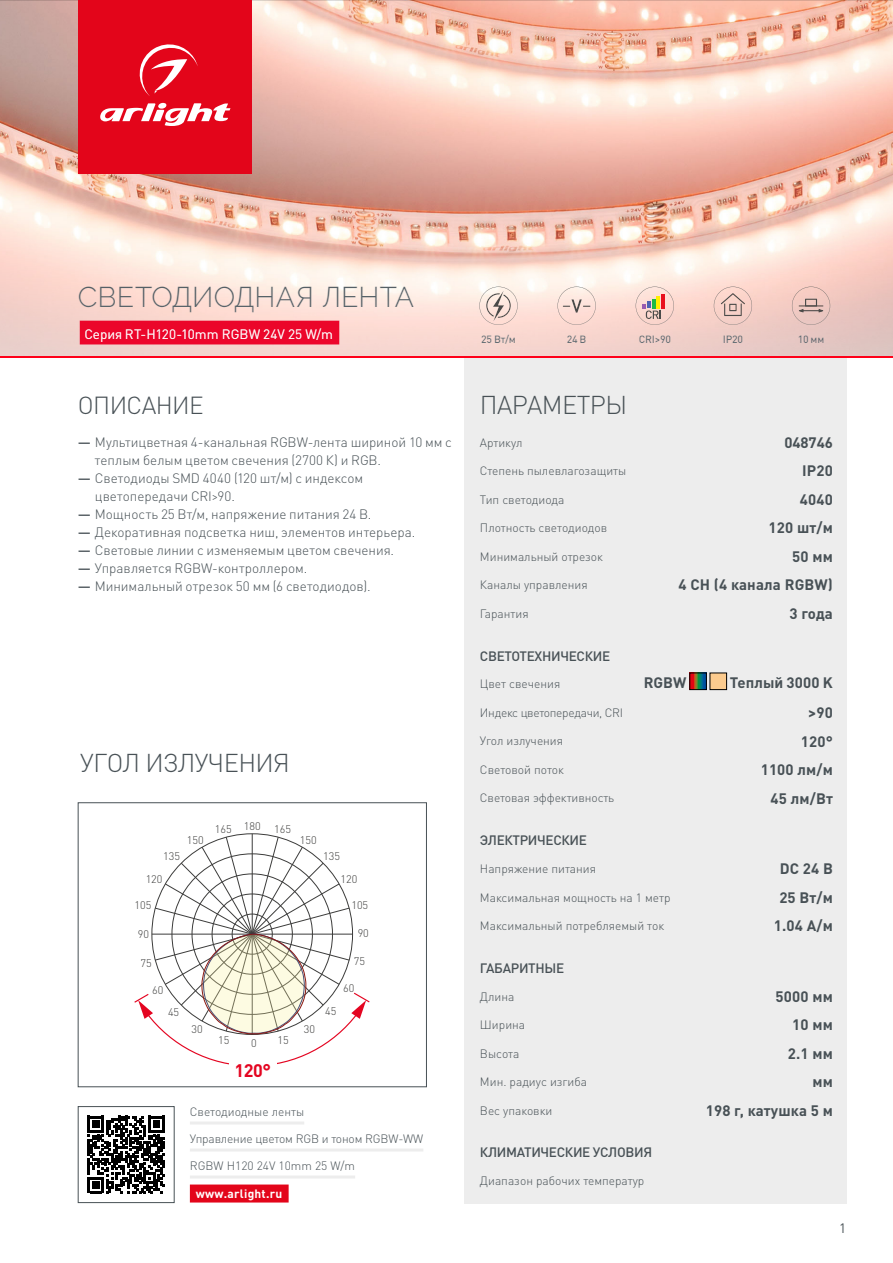
<style>
.page{position:relative;width:893px;height:1263px;background:#fff}
.page>*{position:absolute;margin:0;border:0;box-sizing:border-box;transform-origin:0 0}
.t1{font:300 28.5px "Raleway";letter-spacing:.005em;color:#485156}
.t2{font:300 25.5px "DIN Pro";letter-spacing:-.025em;color:#485156}
.t3{font:300 24.45px "DIN Pro";letter-spacing:-.025em;color:#485156}
.t4{font:700 18px "DIN Pro";color:#e40521}
.t5{font:700 15px "DIN Pro";letter-spacing:.01em;color:#485156}
.t6{font:300 13.5px/18px "DIN Pro";color:#485156}
.t7{font:500 13.5px "DIN Pro";letter-spacing:-.025em;color:#485156}
.t8{font:13.5px "DIN Pro";color:#fff}
.t9{font:13.5px "DIN Pro";color:#485156}
.t10{font:300 12px "DIN Pro";color:#485156}
.t11{font:300 12px "DIN Pro";letter-spacing:-.025em;color:#485156}
.t12{font:700 12px "DIN Pro";letter-spacing:.02em;color:#fff}
.t13{font:300 10.95px "DIN Pro";color:#3c3c3b}
.t14{font:500 10.5px "DIN Pro";letter-spacing:-.025em;color:#485156}
.s1{font-weight:500}
</style>
<div class="page">
<div style="left:464px;top:357px;width:383px;height:846px;background:#ededed"></div>
<svg style="left:692px;top:675px;width:13px;height:13px"></svg>
<div style="left:690px;top:673px;width:17px;height:17px;border:1px solid #000"></div>
<div style="left:710px;top:673px;width:17px;height:17px;background:#fccb8e"></div>
<div style="left:710px;top:673px;width:17px;height:17px;border:1px solid #000"></div>
<img style="left:0;top:0;width:893px;height:195px">
<svg style="left:88px;top:1116px;width:77px;height:77px"></svg>
<div style="left:78px;top:1106px;width:96px;height:97px;border:1px solid #485156"></div>
<hr style="left:190px;top:1121px;width:114px;height:3px;background:#ededed">
<hr style="left:190px;top:1148px;width:233px;height:3px;background:#ededed">
<hr style="left:190px;top:1175px;width:165px;height:3px;background:#ededed">
<div style="left:190px;top:1184px;width:99px;height:18px;background:#e3051a"></div>
<hr style="left:252px;top:834px;width:1px;height:100px;background:#3c3c3b">
<svg style="left:134px;top:836px;width:236px;height:229px"></svg>
<div style="left:78px;top:802px;width:349px;height:285px;border:1px solid #485156"></div>
<div style="left:229px;top:1057px;width:47px;height:26px;background:#fff"></div>
<div style="left:78px;top:0;width:174px;height:174px;background:#e3051a"></div>
<svg style="left:100px;top:103px;width:130px;height:23px"></svg>
<svg style="left:139px;top:44px;width:59px;height:52px"></svg>
<svg style="left:0;top:195px;width:893px;height:162px;background:#f4c9c0"></svg>
<hr style="left:0;top:357px;width:893px;height:1px;background:#ff0019">
<h1 class="t1" style="left:78px;top:280px;width:338px">СВЕТОДИОДНАЯ ЛЕНТА</h1>
<p class="t8" style="left:84px;top:324px;width:250px">Серия RT-H120-10mm RGBW 24V 25 W/m</p>
<h3 class="t3" style="left:78px;top:388px;width:127px">ОПИСАНИЕ</h3>
<p class="t6" style="left:95px;top:432px;width:358px;text-indent:-17px"><span class="s1">—</span> Мультицветная 4-канальная RGBW-лента шириной 10 мм с теплым белым цветом свечения (2700 К) и RGB.</p>
<p class="t6" style="left:95px;top:468px;width:270px;text-indent:-17px"><span class="s1">—</span> Светодиоды SMD 4040 (120 шт/м) с индексом цветопередачи CRI&gt;90.</p>
<p class="t6" style="left:78px;top:504px;width:295px"><span class="s1">—</span> Мощность 25 Вт/м, напряжение питания 24 В.</p>
<p class="t6" style="left:78px;top:522px;width:339px"><span class="s1">—</span> Декоративная подсветка ниш, элементов интерьера.</p>
<p class="t6" style="left:78px;top:540px;width:318px"><span class="s1">—</span> Световые линии с изменяемым цветом свечения.</p>
<p class="t6" style="left:78px;top:558px;width:231px"><span class="s1">—</span> Управляется RGBW-контроллером.</p>
<p class="t6" style="left:78px;top:576px;width:294px"><span class="s1">—</span> Минимальный отрезок 50 мм (6 светодиодов).</p>
<h2 class="t2" style="left:80px;top:745px;width:211px">УГОЛ ИЗЛУЧЕНИЯ</h2>
<p class="t13" style="left:163px;top:849px;width:18px">135</p>
<p class="t13" style="left:146px;top:871px;width:18px">120</p>
<p class="t13" style="left:135px;top:897px;width:18px">105</p>
<p class="t13" style="left:138px;top:927px;width:13px">90</p>
<p class="t13" style="left:141px;top:955px;width:13px">75</p>
<p class="t13" style="left:152px;top:982px;width:13px">60</p>
<p class="t13" style="left:168px;top:1004px;width:13px">45</p>
<p class="t13" style="left:187px;top:832px;width:18px">150</p>
<p class="t13" style="left:192px;top:1021px;width:13px">30</p>
<p class="t13" style="left:215px;top:821px;width:18px">165</p>
<p class="t13" style="left:244px;top:818px;width:18px">180</p>
<p class="t13" style="left:274px;top:822px;width:18px">165</p>
<p class="t13" style="left:218px;top:1032px;width:13px">15</p>
<p class="t13" style="left:251px;top:1036px;width:7px">0</p>
<p class="t13" style="left:277px;top:1032px;width:13px">15</p>
<h3 class="t4" style="left:234px;top:1058px;width:38px">120°</h3>
<p class="t13" style="left:300px;top:832px;width:18px">150</p>
<p class="t13" style="left:304px;top:1021px;width:13px">30</p>
<p class="t13" style="left:323px;top:849px;width:18px">135</p>
<p class="t13" style="left:340px;top:871px;width:18px">120</p>
<p class="t13" style="left:351px;top:897px;width:18px">105</p>
<p class="t13" style="left:358px;top:926px;width:13px">90</p>
<p class="t13" style="left:354px;top:954px;width:13px">75</p>
<p class="t13" style="left:343px;top:980px;width:13px">60</p>
<p class="t13" style="left:325px;top:1004px;width:13px">45</p>
<p class="t10" style="left:190px;top:1103px;width:116px">Светодиодные ленты</p>
<p class="t10" style="left:190px;top:1130px;width:235px">Управление цветом RGB и тоном RGBW-WW</p>
<p class="t10" style="left:190px;top:1157px;width:167px">RGBW H120 24V 10mm 25 W/m</p>
<p class="t12" style="left:196px;top:1185px;width:88px">www.arlight.ru</p>
<p class="t14" style="left:481px;top:332px;width:36px">25 Вт/м</p>
<p class="t14" style="left:567px;top:332px;width:21px">24 В</p>
<p class="t14" style="left:639px;top:332px;width:34px">CRI&gt;90</p>
<p class="t14" style="left:723px;top:332px;width:22px">IP20</p>
<p class="t14" style="left:798px;top:332px;width:28px">10 мм</p>
<h2 class="t2" style="left:480px;top:388px;width:149px">ПАРАМЕТРЫ</h2>
<p class="t10" style="left:480px;top:434px;width:44px">Артикул</p>
<p class="t5" style="left:784px;top:432px;width:50px">048746</p>
<p class="t10" style="left:480px;top:463px;width:148px">Степень пылевлагозащиты</p>
<p class="t5" style="left:802px;top:461px;width:32px">IP20</p>
<p class="t10" style="left:480px;top:491px;width:86px">Тип светодиода</p>
<p class="t5" style="left:800px;top:489px;width:35px">4040</p>
<p class="t10" style="left:480px;top:520px;width:129px">Плотность светодиодов</p>
<p class="t5" style="left:769px;top:518px;width:66px">120 шт/м</p>
<p class="t10" style="left:480px;top:548px;width:124px">Минимальный отрезок</p>
<p class="t5" style="left:792px;top:546px;width:42px">50 мм</p>
<p class="t10" style="left:480px;top:577px;width:109px">Каналы управления</p>
<p class="t5" style="left:678px;top:575px;width:156px">4 CH (4 канала RGBW)</p>
<p class="t10" style="left:480px;top:605px;width:50px">Гарантия</p>
<p class="t5" style="left:789px;top:603px;width:45px">3 года</p>
<p class="t7" style="left:480px;top:646px;width:132px">СВЕТОТЕХНИЧЕСКИЕ</p>
<p class="t10" style="left:480px;top:676px;width:82px">Цвет свечения</p>
<p class="t5" style="left:644px;top:672px;width:44px">RGBW</p>
<p class="t5" style="left:730px;top:672px;width:104px">Теплый 3000 K</p>
<p class="t11" style="left:480px;top:704px;width:145px">Индекс цветопередачи, CRI</p>
<p class="t5" style="left:808px;top:702px;width:26px">&gt;90</p>
<p class="t10" style="left:480px;top:733px;width:85px">Угол излучения</p>
<p class="t5" style="left:801px;top:731px;width:34px">120°</p>
<p class="t10" style="left:480px;top:761px;width:86px">Световой поток</p>
<p class="t5" style="left:761px;top:759px;width:74px">1100 лм/м</p>
<p class="t10" style="left:480px;top:790px;width:136px">Световая эффективность</p>
<p class="t5" style="left:771px;top:788px;width:64px">45 лм/Вт</p>
<p class="t7" style="left:480px;top:831px;width:109px">ЭЛЕКТРИЧЕСКИЕ</p>
<p class="t10" style="left:480px;top:860px;width:118px">Напряжение питания</p>
<p class="t5" style="left:780px;top:858px;width:55px">DC 24 В</p>
<p class="t10" style="left:480px;top:889px;width:192px">Максимальная мощность на 1 метр</p>
<p class="t5" style="left:779px;top:887px;width:55px">25 Вт/м</p>
<p class="t10" style="left:480px;top:917px;width:186px">Максимальный потребляемый ток</p>
<p class="t5" style="left:774px;top:915px;width:61px">1.04 А/м</p>
<p class="t7" style="left:480px;top:959px;width:86px">ГАБАРИТНЫЕ</p>
<p class="t10" style="left:480px;top:988px;width:36px">Длина</p>
<p class="t5" style="left:776px;top:986px;width:59px">5000 мм</p>
<p class="t10" style="left:480px;top:1017px;width:47px">Ширина</p>
<p class="t5" style="left:792px;top:1015px;width:42px">10 мм</p>
<p class="t10" style="left:480px;top:1045px;width:41px">Высота</p>
<p class="t5" style="left:788px;top:1043px;width:47px">2.1 мм</p>
<p class="t10" style="left:480px;top:1074px;width:109px">Мин. радиус изгиба</p>
<p class="t5" style="left:812px;top:1072px;width:22px">мм</p>
<p class="t10" style="left:480px;top:1102px;width:74px">Вес упаковки</p>
<p class="t5" style="left:706px;top:1100px;width:129px">198 г, катушка 5 м</p>
<p class="t7" style="left:480px;top:1143px;width:174px">КЛИМАТИЧЕСКИЕ УСЛОВИЯ</p>
<p class="t10" style="left:480px;top:1173px;width:166px">Диапазон рабочих температур</p>
<p class="t9" style="left:839px;top:1219px;width:9px">1</p>
</div>
